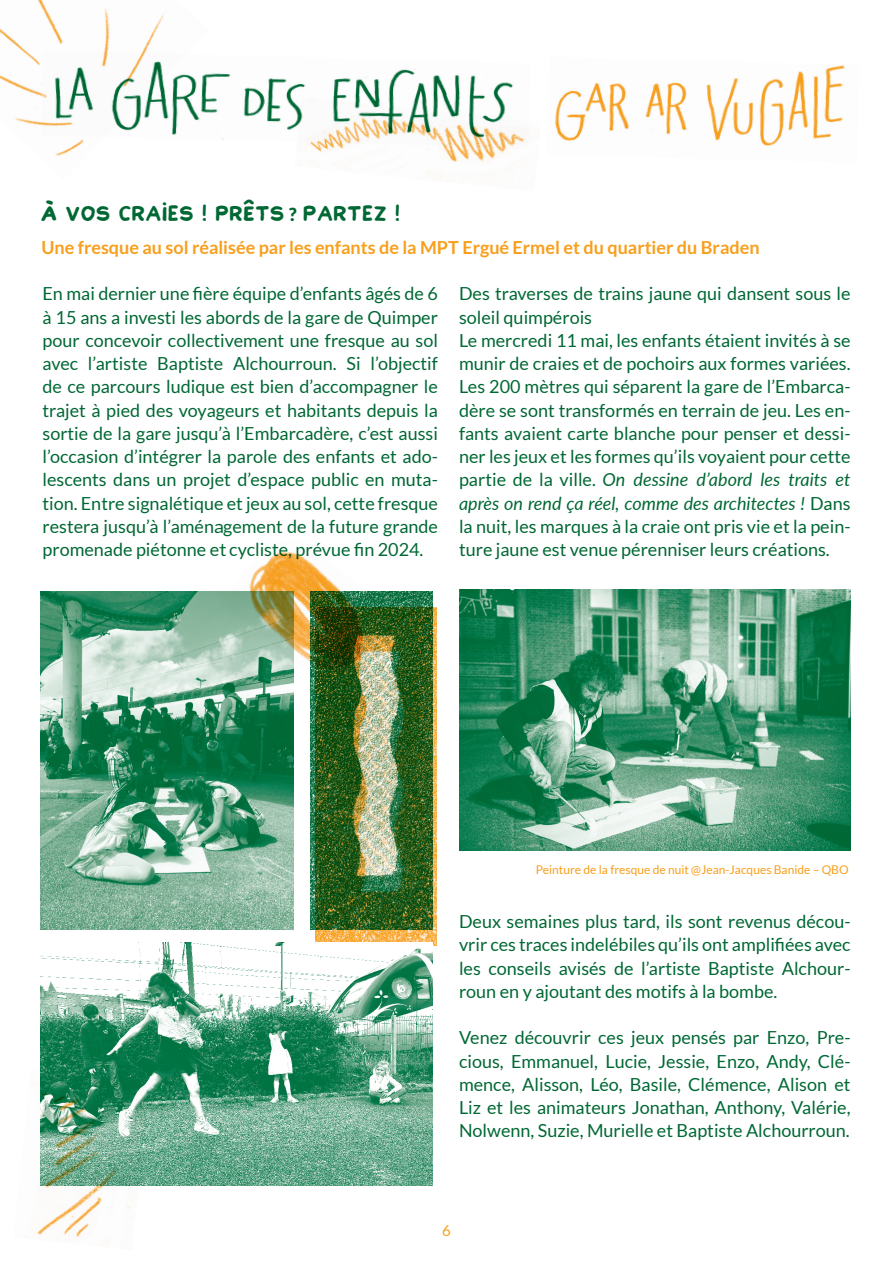
<style>
.page{position:relative;width:893px;height:1263px;background:#fff}
.page>*{position:absolute;margin:0;border:0;box-sizing:border-box;transform-origin:0 0}
.t1{font:18px/23.2px "Lato";color:#006834;text-align:justify}
.t2{font:700 18px "Lato";color:#f89f1c}
.t3{font:18px "Kemper Sans";color:#006834}
.t4{font:15px "Lato";color:#f89f1c}
.t5{font:12px "Lato";color:#f89f1c}
.s1{font-family:"Lato";font-weight:900}
.s2{font-style:italic}
</style>
<div class="page">
<img style="left:459px;top:589px;width:391px;height:262px">
<img style="left:310px;top:592px;width:122px;height:337px">
<img style="left:315px;top:608px;width:122px;height:337px">
<img style="left:40px;top:592px;width:254px;height:337px">
<img style="left:40px;top:943px;width:392px;height:243px">
<img style="left:0;top:0;width:164px;height:156px">
<img style="left:316px;top:148px;width:190px;height:30px">
<img style="left:555px;top:65px;width:290px;height:82px">
<img style="left:41px;top:51px;width:484px;height:97px">
<img style="left:37px;top:1067px;width:115px;height:173px">
<img style="left:220px;top:552px;width:181px;height:145px">
<p class="t3" style="left:41px;top:201px;width:361px">À VOS CRAIES ! PRÊTS <span class="s1">?</span> PARTEZ !</p>
<p class="t2" style="left:41px;top:237px;width:720px">Une fresque au sol réalisée par les enfants de la MPT Ergué Ermel et du quartier du Braden</p>
<p class="t1" style="left:43px;top:282px;width:397px">En mai dernier une fière équipe d’enfants âgés de 6 à 15 ans a investi les abords de la gare de Quimper pour concevoir collectivement une fresque au sol avec l’artiste Baptiste Alchourroun. Si l’objectif de ce parcours ludique est bien d’accompagner le trajet à pied des voyageurs et habitants depuis la sortie de la gare jusqu’à l’Embarcadère, c’est aussi l’occasion d’intégrer la parole des enfants et ado&shy;lescents dans un projet d’espace public en muta&shy;tion. Entre signalétique et jeux au sol, cette fresque restera jusqu’à l’aménagement de la future grande promenade piétonne et cycliste, prévue fin 2024.</p>
<p class="t1" style="left:459px;top:282px;width:393px;text-align:left">Des traverses de trains jaune qui dansent sous le soleil quimpérois<br>Le mercredi 11 mai, les enfants étaient invités à se munir de craies et de pochoirs aux formes variées.<br>Les 200 mètres qui séparent la gare de l’Embarca&shy;dère se sont transformés en terrain de jeu. Les en&shy;fants avaient carte blanche pour penser et dessi&shy;ner les jeux et les formes qu’ils voyaient pour cette partie de la ville. <span class="s2">On dessine d’abord les traits et après on rend ça réel, comme des architectes !</span> Dans la nuit, les marques à la craie ont pris vie et la pein&shy;ture jaune est venue pérenniser leurs créations.</p>
<p class="t5" style="left:536px;top:863px;width:314px">Peinture de la fresque de nuit @Jean-Jacques Banide – QBO</p>
<p class="t1" style="left:459px;top:910px;width:393px">Deux semaines plus tard, ils sont revenus décou&shy;vrir ces traces indelébiles qu’ils ont amplifiées avec les conseils avisés de l’artiste Baptiste Alchour&shy;roun en y ajoutant des motifs à la bombe.</p>
<p class="t1" style="left:459px;top:1026px;width:393px">Venez découvrir ces jeux pensés par Enzo, Pre&shy;cious, Emmanuel, Lucie, Jessie, Enzo, Andy, Clé&shy;mence, Alisson, Léo, Basile, Clémence, Alison et Liz et les animateurs Jonathan, Anthony, Valérie, Nolwenn, Suzie, Murielle et Baptiste Alchourroun.</p>
<p class="t4" style="left:442px;top:1222px;width:10px">6</p>
</div>
